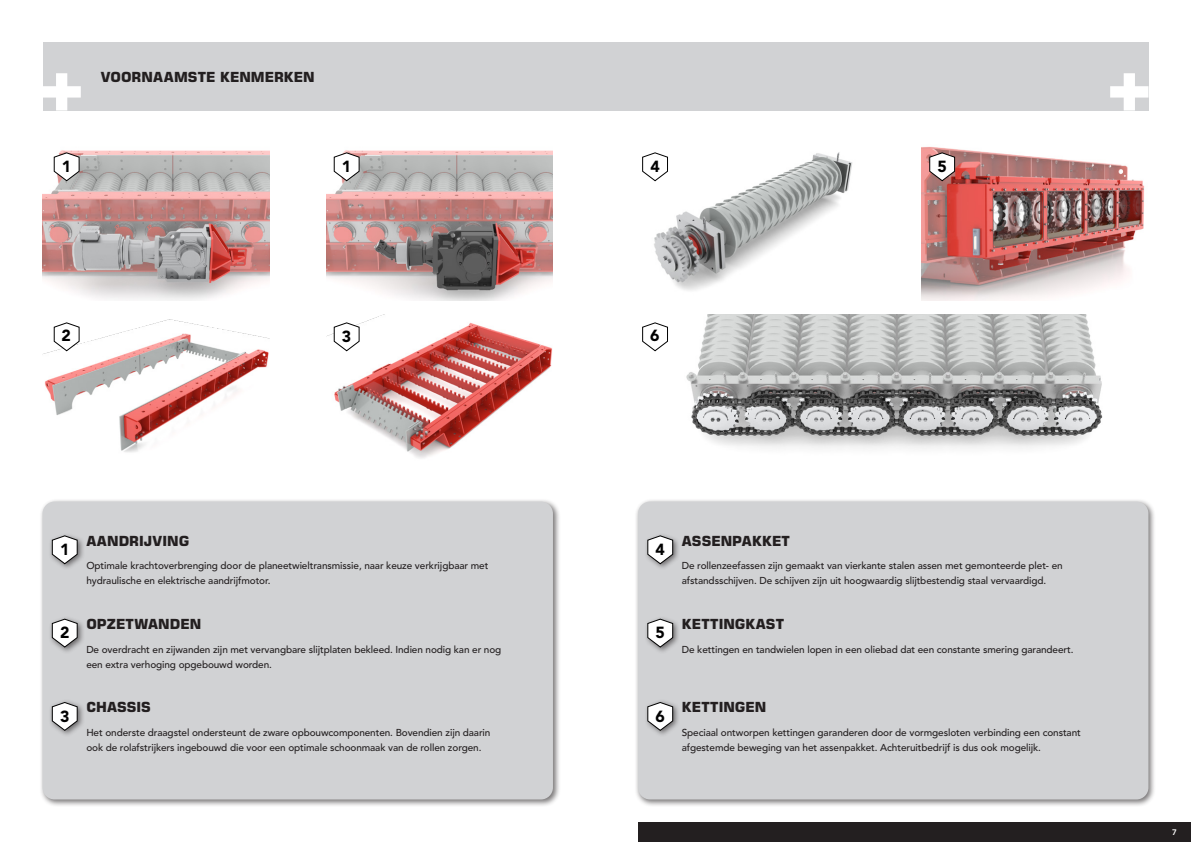
<style>
.page{position:relative;width:1191px;height:842px;background:#fff}
.page>*{position:absolute;margin:0;border:0;box-sizing:border-box;transform-origin:0 0}
.t1{font:900 16px "Avenir LT Pro";color:#000}
.t2{font:700 14px "Eurostile LT Pro";letter-spacing:.005em;color:#231f20}
.t3{font:500 10px/15px "Avenir LT Pro";letter-spacing:-.01em;color:#231f20}
.t4{font:800 8px "Avenir LT Pro";color:#fff}
</style>
<div class="page">
<div style="left:638px;top:822px;width:553px;height:20px;background:#231f20"></div>
<img style="left:43px;top:150px;width:226px;height:150px">
<img style="left:326px;top:150px;width:227px;height:150px">
<img style="left:921px;top:147px;width:224px;height:153px">
<img style="left:326px;top:315px;width:227px;height:143px">
<img style="left:654px;top:152px;width:198px;height:139px">
<img style="left:43px;top:319px;width:226px;height:133px">
<img style="left:654px;top:315px;width:449px;height:134px">
<div style="left:39px;top:498px;width:521px;height:309px;background:#231f20;opacity:.6"></div>
<div style="left:43px;top:502px;width:510px;height:297px;background:#d1d2d4;border-radius:12px"></div>
<div style="left:634px;top:498px;width:522px;height:309px;background:#231f20;opacity:.6"></div>
<div style="left:638px;top:502px;width:510px;height:297px;background:#d1d2d4;border-radius:12px"></div>
<div style="left:49px;top:532px;width:36px;height:39px;background:#231f20;opacity:.6"></div>
<svg style="left:52px;top:535px;width:26px;height:29px"></svg>
<div style="left:644px;top:532px;width:36px;height:39px;background:#231f20;opacity:.6"></div>
<svg style="left:647px;top:535px;width:26px;height:29px"></svg>
<div style="left:49px;top:616px;width:36px;height:38px;background:#231f20;opacity:.6"></div>
<svg style="left:52px;top:618px;width:26px;height:30px"></svg>
<div style="left:644px;top:616px;width:36px;height:38px;background:#231f20;opacity:.6"></div>
<svg style="left:647px;top:618px;width:26px;height:30px"></svg>
<div style="left:49px;top:699px;width:36px;height:39px;background:#231f20;opacity:.6"></div>
<svg style="left:52px;top:702px;width:26px;height:29px"></svg>
<div style="left:644px;top:699px;width:36px;height:39px;background:#231f20;opacity:.6"></div>
<svg style="left:647px;top:702px;width:26px;height:29px"></svg>
<svg style="left:334px;top:322px;width:26px;height:29px"></svg>
<svg style="left:54px;top:322px;width:26px;height:29px"></svg>
<svg style="left:642px;top:322px;width:26px;height:29px"></svg>
<svg style="left:54px;top:152px;width:26px;height:29px"></svg>
<svg style="left:642px;top:152px;width:26px;height:29px"></svg>
<svg style="left:334px;top:152px;width:26px;height:29px"></svg>
<svg style="left:929px;top:152px;width:26px;height:29px"></svg>
<div style="left:43px;top:43px;width:1105px;height:68px;background:#d1d2d4"></div>
<svg style="left:43px;top:73px;width:38px;height:38px"></svg>
<svg style="left:1110px;top:73px;width:38px;height:38px"></svg>
<p class="t2" style="left:101px;top:68px;width:215px">VOORNAAMSTE KENMERKEN</p>
<p class="t1" style="left:62px;top:157px;width:11px">1</p>
<p class="t1" style="left:342px;top:157px;width:11px">1</p>
<p class="t1" style="left:650px;top:157px;width:11px">4</p>
<p class="t1" style="left:937px;top:157px;width:11px">5</p>
<p class="t1" style="left:62px;top:325px;width:11px">2</p>
<p class="t1" style="left:342px;top:327px;width:11px">3</p>
<p class="t1" style="left:650px;top:325px;width:11px">6</p>
<p class="t2" style="left:86px;top:532px;width:104px">AANDRIJVING</p>
<p class="t3" style="left:86px;top:558px;width:403px">Optimale krachtoverbrenging door de planeetwieltransmissie, naar keuze verkrijgbaar met hydraulische en elektrische aandrijfmotor.</p>
<p class="t1" style="left:60px;top:540px;width:11px">1</p>
<p class="t1" style="left:655px;top:540px;width:11px">4</p>
<p class="t2" style="left:86px;top:615px;width:116px">OPZETWANDEN</p>
<p class="t3" style="left:86px;top:642px;width:416px">De overdracht en zijwanden zijn met vervangbare slijtplaten bekleed. Indien nodig kan er nog een extra verhoging opgebouwd worden.</p>
<p class="t1" style="left:60px;top:623px;width:11px">2</p>
<p class="t1" style="left:655px;top:623px;width:11px">5</p>
<p class="t2" style="left:86px;top:699px;width:66px">CHASSIS</p>
<p class="t3" style="left:86px;top:725px;width:406px">Het onderste draagstel ondersteunt de zware opbouwcomponenten. Bovendien zijn daarin ook de rolafstrijkers ingebouwd die voor een optimale schoonmaak van de rollen zorgen.</p>
<p class="t1" style="left:60px;top:706px;width:11px">3</p>
<p class="t1" style="left:655px;top:706px;width:11px">6</p>
<p class="t2" style="left:682px;top:532px;width:110px">ASSENPAKKET</p>
<p class="t3" style="left:682px;top:558px;width:382px">De rollenzeefassen zijn gemaakt van vierkante stalen assen met gemonteerde plet- en afstandsschijven. De schijven zijn uit hoogwaardig slijtbestendig staal vervaardigd.</p>
<p class="t2" style="left:682px;top:615px;width:104px">KETTINGKAST</p>
<p class="t3" style="left:682px;top:642px;width:393px">De kettingen en tandwielen lopen in een oliebad dat een constante smering garandeert.</p>
<p class="t2" style="left:682px;top:699px;width:86px">KETTINGEN</p>
<p class="t3" style="left:682px;top:725px;width:400px">Speciaal ontworpen kettingen garanderen door de vormgesloten verbinding een constant afgestemde beweging van het assenpakket. Achteruitbedrijf is dus ook mogelijk.</p>
<p class="t4" style="left:1172px;top:827px;width:6px">7</p>
</div>
